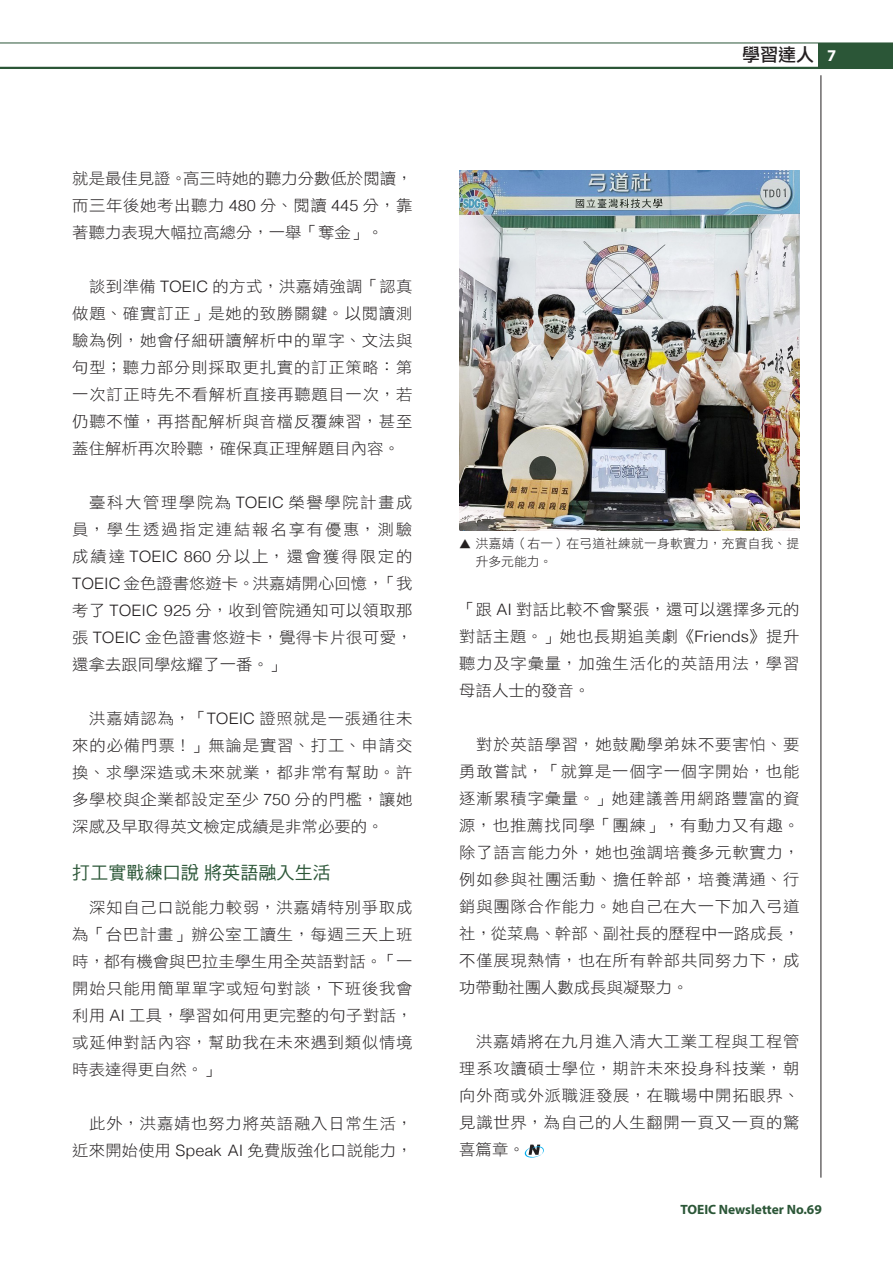
<style>
.page{position:relative;width:893px;height:1263px;background:#fff}
.page>*{position:absolute;margin:0;border:0;box-sizing:border-box;transform-origin:0 0}
.小標_深綠{font:18px "DF Hei Std W5";letter-spacing:.005em;color:#2b5637}
.t1{font:18px "DF Li Hei Std W5";color:#231f20}
.內文{font:15.75px/27px "DF Hei Std W3";letter-spacing:.025em;color:#231f20;text-align:justify;scale:1.04 1}
.內文-2{font:15.75px/27px "DF Hei Std W3";letter-spacing:.045em;color:#231f20;text-align:right;scale:1.04 1}
.t2{font:700 13.5px "Myriad Pro";color:#2b5637}
.t3{font:12.75px/17.2px "DF Hei Std W3";letter-spacing:.02em;color:#231f20}
.s1{font-family:"Helvetica";font-weight:300}
.s2{font-family:"Myriad Pro";font-weight:700;font-size:16.5px;color:#fff}
.s3{font-size:12px}
</style>
<div class="page">
<hr style="left:821px;top:75px;width:1px;height:1102px;background:#231f20">
<div style="left:819px;top:43px;width:74px;height:25px;background:#2b5637"></div>
<hr style="left:0;top:43px;width:893px;height:1px;background:#2b5637">
<hr style="left:0;top:67px;width:893px;height:2px;background:#2b5637">
<svg style="left:525px;top:1144px;width:19px;height:14px"></svg>
<img style="left:459px;top:170px;width:340px;height:360px">
<p class="內文" style="left:72px;top:164px;width:329px">就是最佳見證。高三時她的聽力分數低於閱讀，而三年後她考出聽力 <span class="s1">480</span> 分、閱讀 <span class="s1">445</span> 分，靠著聽力表現大幅拉高總分，一舉「奪金」。</p>
<p class="內文" style="left:72px;top:272px;width:329px;text-indent:17px">談到準備 <span class="s1">TOEIC</span> 的方式，洪嘉婧強調「認真做題、確實訂正」是她的致勝關鍵。以閱讀測驗為例，她會仔細研讀解析中的單字、文法與句型；聽力部分則採取更扎實的訂正策略：第一次訂正時先不看解析直接再聽題目一次，若仍聽不懂，再搭配解析與音檔反覆練習，甚至蓋住解析再次聆聽，確保真正理解題目內容。</p>
<p class="內文" style="left:72px;top:488px;width:329px;text-indent:17px">臺科大管理學院為 <span class="s1">TOEIC</span> 榮譽學院計畫成員，學生透過指定連結報名享有優惠，測驗成績達 <span class="s1">TOEIC 860</span> 分以上，還會獲得限定的<span class="s1">TOEIC</span> 金色證書悠遊卡。洪嘉婧開心回憶，「我考了 <span class="s1">TOEIC 925</span> 分，收到管院通知可以領取那張 <span class="s1">TOEIC</span> 金色證書悠遊卡，覺得卡片很可愛，還拿去跟同學炫耀了一番。」</p>
<p class="內文" style="left:72px;top:704px;width:329px;text-indent:17px">洪嘉婧認為，「<span class="s1">TOEIC</span> 證照就是一張通往未來的必備門票！」無論是實習、打工、申請交換、求學深造或未來就業，都非常有幫助。許多學校與企業都設定至少 <span class="s1">750</span> 分的門檻，讓她深感及早取得英文檢定成績是非常必要的。</p>
<p class="小標_深綠" style="left:72px;top:862px;width:260px">打工實戰練口說將英語融入生活</p>
<p class="內文" style="left:72px;top:893px;width:329px;text-indent:17px">深知自己口說能力較弱，洪嘉婧特別爭取成為「台巴計畫」辦公室工讀生，每週三天上班時，都有機會與巴拉圭學生用全英語對話。「一開始只能用簡單單字或短句對談，下班後我會利用 <span class="s1">AI</span> 工具，學習如何用更完整的句子對話，或延伸對話內容，幫助我在未來遇到類似情境時表達得更自然。」</p>
<p class="內文-2" style="left:72px;top:1109px;width:329px">此外，洪嘉婧也努力將英語融入日常生活，近來開始使用 <span class="s1">Speak AI</span> 免費版強化口說能力，</p>
<p class="t1" style="left:742px;top:45px;width:96px">學習達人 <span class="s2">7</span></p>
<p class="t3" style="left:476px;top:535px;width:325px;text-indent:-16px"><span class="s3">▲</span> 洪嘉婧（右一）在弓道社練就一身軟實力，充實自我、提升多元能力。</p>
<p class="內文" style="left:459px;top:596px;width:329px">「跟 <span class="s1">AI</span> 對話比較不會緊張，還可以選擇多元的對話主題。」她也長期追美劇《<span class="s1">Friends</span>》提升聽力及字彙量，加強生活化的英語用法，學習母語人士的發音。</p>
<p class="內文" style="left:459px;top:731px;width:329px;text-indent:17px">對於英語學習，她鼓勵學弟妹不要害怕、要勇敢嘗試，「就算是一個字一個字開始，也能逐漸累積字彙量。」她建議善用網路豐富的資源，也推薦找同學「團練」，有動力又有趣。除了語言能力外，她也強調培養多元軟實力，例如參與社團活動、擔任幹部，培養溝通、行銷與團隊合作能力。她自己在大一下加入弓道社，從菜鳥、幹部、副社長的歷程中一路成長，不僅展現熱情，也在所有幹部共同努力下，成功帶動社團人數成長與凝聚力。</p>
<p class="內文" style="left:459px;top:1028px;width:329px;text-indent:17px">洪嘉婧將在九月進入清大工業工程與工程管理系攻讀碩士學位，期許未來投身科技業，朝向外商或外派職涯發展，在職場中開拓眼界、見識世界，為自己的人生翻開一頁又一頁的驚喜篇章。</p>
<p class="t2" style="left:680px;top:1201px;width:143px">TOEIC Newsletter No.69</p>
</div>
